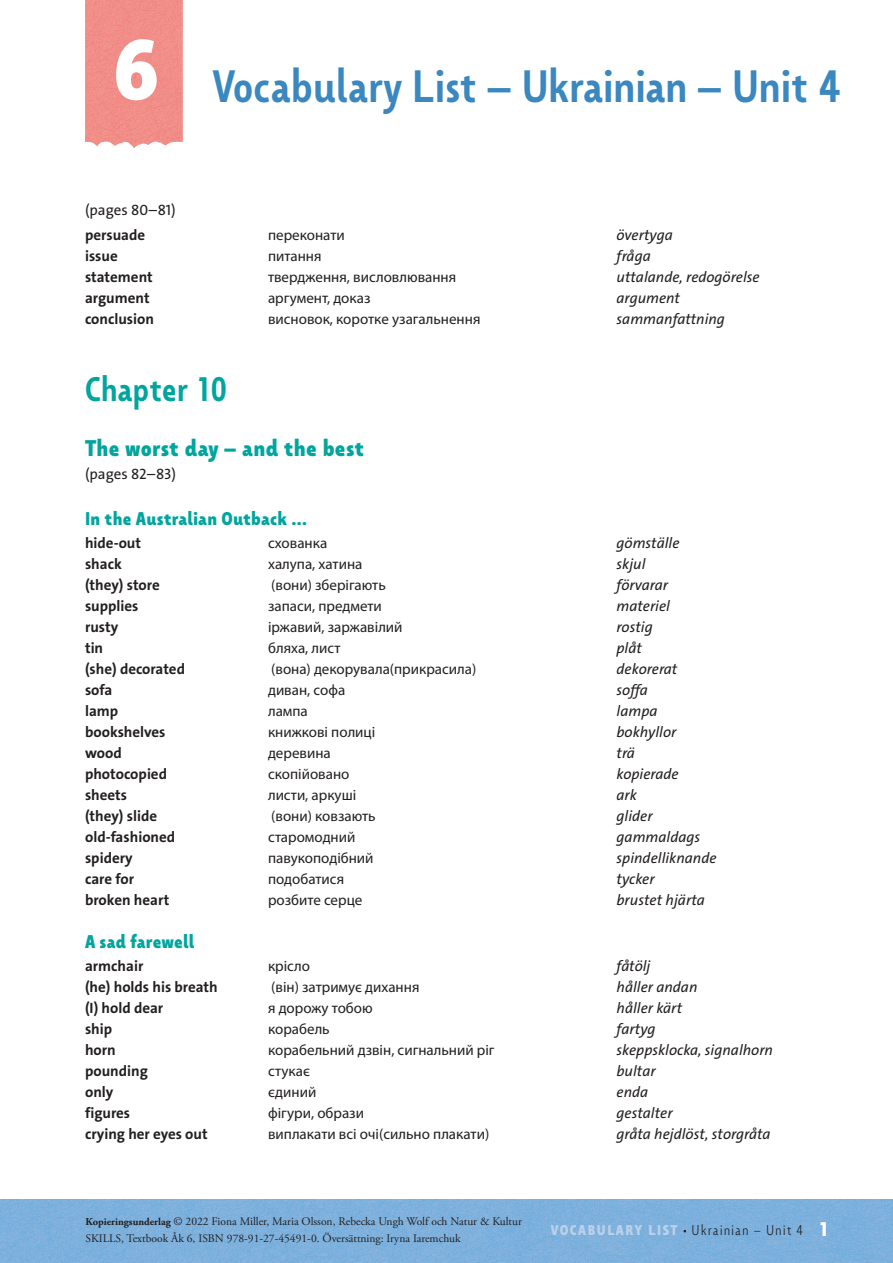
<style>
.page{position:relative;width:893px;height:1263px;background:#fff}
.page>*{position:absolute;margin:0;border:0;box-sizing:border-box;transform-origin:0 0}
.Siffra_UNIT{font:700 90px "Taffee";color:#fff}
.Ordlista_Rub1{font:500 48px "Taffee";color:#3a88bf}
.Ordlista_Rubrik_Chap{font:500 36px "Taffee";letter-spacing:.005em;color:#00a59e}
.Ordlista_Rubrik_2_or{font:700 24px "Taffee";letter-spacing:.01em;color:#00a59e}
.Ordlista_Rubrik_3{font:700 19.5px "Taffee";letter-spacing:.01em;color:#00a59e}
.Ordlista_ukrainska{font:15px "Myriad Pro";color:#231f20}
.Ordlista_ukrainska-2{font:italic 15px "The Sans Os F";color:#231f20}
.Ordlista_ukrainska-3{font:700 15px "The Sans Os F";color:#231f20}
.t1{font:300 15px "Taffee";letter-spacing:.1em;color:#231f20}
.Page{font:15px "The Sans Os F";color:#231f20}
.t2{font:11.55px/16.5px "Adobe Garamond Pro";color:#231f20}
.s1{font-weight:700;font-size:10.5px}
.s2{font-weight:700;color:#bbd1eb}
.s3{font-weight:700;font-size:21px;color:#fff}
</style>
<div class="page">
<img style="left:0;top:1199px;width:893px;height:64px">
<img style="left:85px;top:0;width:98px;height:148px">
<p class="Siffra_UNIT" style="left:114px;top:18px;width:46px">6</p>
<p class="Ordlista_Rub1" style="left:213px;top:59px;width:629px">Vocabulary List – Ukrainian – Unit 4</p>
<p class="Page" style="left:85px;top:200px;width:92px">(pages 80–81)</p>
<p class="Ordlista_ukrainska-3" style="left:85px;top:226px;width:62px">persuade</p>
<p class="Ordlista_ukrainska" style="left:268px;top:227px;width:78px">переконати</p>
<p class="Ordlista_ukrainska-2" style="left:617px;top:226px;width:58px">övertyga</p>
<p class="Ordlista_ukrainska-3" style="left:85px;top:247px;width:34px">issue</p>
<p class="Ordlista_ukrainska" style="left:268px;top:248px;width:55px">питання</p>
<p class="Ordlista_ukrainska-2" style="left:617px;top:247px;width:36px">fråga</p>
<p class="Ordlista_ukrainska-3" style="left:85px;top:268px;width:69px">statement</p>
<p class="Ordlista_ukrainska" style="left:268px;top:269px;width:190px">твердження, висловлювання</p>
<p class="Ordlista_ukrainska-2" style="left:617px;top:268px;width:145px">uttalande, redogörelse</p>
<p class="Ordlista_ukrainska-3" style="left:85px;top:289px;width:66px">argument</p>
<p class="Ordlista_ukrainska" style="left:268px;top:290px;width:104px">аргумент, доказ</p>
<p class="Ordlista_ukrainska-2" style="left:617px;top:289px;width:65px">argument</p>
<p class="Ordlista_ukrainska-3" style="left:85px;top:310px;width:71px">conclusion</p>
<p class="Ordlista_ukrainska" style="left:268px;top:311px;width:214px">висновок, коротке узагальнення</p>
<p class="Ordlista_ukrainska-2" style="left:617px;top:310px;width:110px">sammanfattning</p>
<p class="Ordlista_Rubrik_Chap" style="left:85px;top:368px;width:143px">Chapter 10</p>
<p class="Ordlista_Rubrik_2_or" style="left:85px;top:434px;width:281px">The worst day – and the best</p>
<p class="Page" style="left:85px;top:464px;width:93px">(pages 82–83)</p>
<p class="Ordlista_Rubrik_3" style="left:85px;top:507px;width:224px">In the Australian Outback …</p>
<p class="Ordlista_ukrainska-3" style="left:85px;top:534px;width:58px">hide-out</p>
<p class="Ordlista_ukrainska" style="left:268px;top:535px;width:61px">схованка</p>
<p class="Ordlista_ukrainska-2" style="left:617px;top:534px;width:65px">gömställe</p>
<p class="Ordlista_ukrainska-3" style="left:85px;top:555px;width:38px">shack</p>
<p class="Ordlista_ukrainska" style="left:268px;top:556px;width:96px">халупа, хатина</p>
<p class="Ordlista_ukrainska-2" style="left:617px;top:555px;width:30px">skjul</p>
<p class="Ordlista_ukrainska-3" style="left:85px;top:576px;width:76px">(they) store</p>
<p class="Ordlista_ukrainska" style="left:271px;top:577px;width:116px">(вони) зберігають</p>
<p class="Ordlista_ukrainska-2" style="left:617px;top:576px;width:53px">förvarar</p>
<p class="Ordlista_ukrainska-3" style="left:85px;top:597px;width:55px">supplies</p>
<p class="Ordlista_ukrainska" style="left:268px;top:598px;width:115px">запаси, предмети</p>
<p class="Ordlista_ukrainska-2" style="left:617px;top:597px;width:55px">materiel</p>
<p class="Ordlista_ukrainska-3" style="left:85px;top:618px;width:35px">rusty</p>
<p class="Ordlista_ukrainska" style="left:268px;top:619px;width:136px">іржавий, заржавілий</p>
<p class="Ordlista_ukrainska-2" style="left:617px;top:618px;width:38px">rostig</p>
<p class="Ordlista_ukrainska-3" style="left:85px;top:639px;width:20px">tin</p>
<p class="Ordlista_ukrainska" style="left:268px;top:640px;width:74px">бляха, лист</p>
<p class="Ordlista_ukrainska-2" style="left:617px;top:639px;width:27px">plåt</p>
<p class="Ordlista_ukrainska-3" style="left:85px;top:660px;width:102px">(she) decorated</p>
<p class="Ordlista_ukrainska" style="left:271px;top:661px;width:207px">(вона) декорувала(прикрасила)</p>
<p class="Ordlista_ukrainska-2" style="left:617px;top:660px;width:62px">dekorerat</p>
<p class="Ordlista_ukrainska-3" style="left:85px;top:681px;width:29px">sofa</p>
<p class="Ordlista_ukrainska" style="left:268px;top:682px;width:79px">диван, софа</p>
<p class="Ordlista_ukrainska-2" style="left:617px;top:681px;width:33px">soffa</p>
<p class="Ordlista_ukrainska-3" style="left:85px;top:702px;width:35px">lamp</p>
<p class="Ordlista_ukrainska" style="left:268px;top:703px;width:41px">лампа</p>
<p class="Ordlista_ukrainska-2" style="left:617px;top:702px;width:42px">lampa</p>
<p class="Ordlista_ukrainska-3" style="left:85px;top:723px;width:82px">bookshelves</p>
<p class="Ordlista_ukrainska" style="left:268px;top:724px;width:109px">книжкові полиці</p>
<p class="Ordlista_ukrainska-2" style="left:617px;top:723px;width:61px">bokhyllor</p>
<p class="Ordlista_ukrainska-3" style="left:85px;top:744px;width:38px">wood</p>
<p class="Ordlista_ukrainska" style="left:268px;top:745px;width:64px">деревина</p>
<p class="Ordlista_ukrainska-2" style="left:617px;top:744px;width:20px">trä</p>
<p class="Ordlista_ukrainska-3" style="left:85px;top:765px;width:84px">photocopied</p>
<p class="Ordlista_ukrainska" style="left:268px;top:766px;width:83px">скопійовано</p>
<p class="Ordlista_ukrainska-2" style="left:617px;top:765px;width:64px">kopierade</p>
<p class="Ordlista_ukrainska-3" style="left:85px;top:786px;width:44px">sheets</p>
<p class="Ordlista_ukrainska" style="left:268px;top:787px;width:90px">листи, аркуші</p>
<p class="Ordlista_ukrainska-2" style="left:617px;top:786px;width:22px">ark</p>
<p class="Ordlista_ukrainska-3" style="left:85px;top:807px;width:74px">(they) slide</p>
<p class="Ordlista_ukrainska" style="left:271px;top:808px;width:106px">(вони) ковзають</p>
<p class="Ordlista_ukrainska-2" style="left:617px;top:807px;width:38px">glider</p>
<p class="Ordlista_ukrainska-3" style="left:85px;top:828px;width:92px">old-fashioned</p>
<p class="Ordlista_ukrainska" style="left:268px;top:829px;width:89px">старомодний</p>
<p class="Ordlista_ukrainska-2" style="left:617px;top:828px;width:85px">gammaldags</p>
<p class="Ordlista_ukrainska-3" style="left:85px;top:849px;width:49px">spidery</p>
<p class="Ordlista_ukrainska" style="left:268px;top:850px;width:107px">павукоподібний</p>
<p class="Ordlista_ukrainska-2" style="left:617px;top:849px;width:102px">spindelliknande</p>
<p class="Ordlista_ukrainska-3" style="left:85px;top:870px;width:51px">care for</p>
<p class="Ordlista_ukrainska" style="left:268px;top:871px;width:78px">подобатися</p>
<p class="Ordlista_ukrainska-2" style="left:617px;top:870px;width:40px">tycker</p>
<p class="Ordlista_ukrainska-3" style="left:85px;top:891px;width:86px">broken heart</p>
<p class="Ordlista_ukrainska" style="left:268px;top:892px;width:96px">розбите серце</p>
<p class="Ordlista_ukrainska-2" style="left:617px;top:891px;width:90px">brustet hjärta</p>
<p class="Ordlista_Rubrik_3" style="left:85px;top:930px;width:111px">A sad farewell</p>
<p class="Ordlista_ukrainska-3" style="left:85px;top:956px;width:60px">armchair</p>
<p class="Ordlista_ukrainska" style="left:268px;top:957px;width:44px">крісло</p>
<p class="Ordlista_ukrainska-2" style="left:617px;top:956px;width:35px">fåtölj</p>
<p class="Ordlista_ukrainska-3" style="left:85px;top:977px;width:134px">(he) holds his breath</p>
<p class="Ordlista_ukrainska" style="left:271px;top:978px;width:150px">(він) затримує дихання</p>
<p class="Ordlista_ukrainska-2" style="left:617px;top:977px;width:82px">håller andan</p>
<p class="Ordlista_ukrainska-3" style="left:85px;top:998px;width:80px">(I) hold dear</p>
<p class="Ordlista_ukrainska" style="left:268px;top:999px;width:106px">я дорожу тобою</p>
<p class="Ordlista_ukrainska-2" style="left:617px;top:998px;width:67px">håller kärt</p>
<p class="Ordlista_ukrainska-3" style="left:85px;top:1019px;width:29px">ship</p>
<p class="Ordlista_ukrainska" style="left:268px;top:1020px;width:63px">корабель</p>
<p class="Ordlista_ukrainska-2" style="left:617px;top:1019px;width:41px">fartyg</p>
<p class="Ordlista_ukrainska-3" style="left:85px;top:1040px;width:32px">horn</p>
<p class="Ordlista_ukrainska" style="left:268px;top:1041px;width:228px">корабельний дзвін, сигнальний ріг</p>
<p class="Ordlista_ukrainska-2" style="left:617px;top:1040px;width:158px">skeppsklocka, signalhorn</p>
<p class="Ordlista_ukrainska-3" style="left:85px;top:1061px;width:64px">pounding</p>
<p class="Ordlista_ukrainska" style="left:268px;top:1062px;width:43px">стукає</p>
<p class="Ordlista_ukrainska-2" style="left:617px;top:1061px;width:41px">bultar</p>
<p class="Ordlista_ukrainska-3" style="left:85px;top:1082px;width:30px">only</p>
<p class="Ordlista_ukrainska" style="left:268px;top:1083px;width:50px">єдиний</p>
<p class="Ordlista_ukrainska-2" style="left:617px;top:1082px;width:33px">enda</p>
<p class="Ordlista_ukrainska-3" style="left:85px;top:1103px;width:47px">figures</p>
<p class="Ordlista_ukrainska" style="left:268px;top:1104px;width:97px">фігури, образи</p>
<p class="Ordlista_ukrainska-2" style="left:617px;top:1103px;width:58px">gestalter</p>
<p class="Ordlista_ukrainska-3" style="left:85px;top:1124px;width:124px">crying her eyes out</p>
<p class="Ordlista_ukrainska" style="left:268px;top:1125px;width:223px">виплакати всі очі(сильно плакати)</p>
<p class="Ordlista_ukrainska-2" style="left:617px;top:1124px;width:155px">gråta hejdlöst, storgråta</p>
<p class="t2" style="left:85px;top:1213px;width:438px"><span class="s1">Kopieringsunderlag</span> © 2022 Fiona Miller, Maria Olsson, Rebecka Ungh Wolf och Natur &amp; Kultur<br>SKILLS, Textbook Åk 6, ISBN 978-91-27-45491-0. Översättning: Iryna Iaremchuk</p>
<p class="t1" style="left:551px;top:1222px;width:280px"><span class="s2">VOCABULARY LIST</span> Ukrainian – Unit 4 <span class="s3">1</span></p>
</div>
